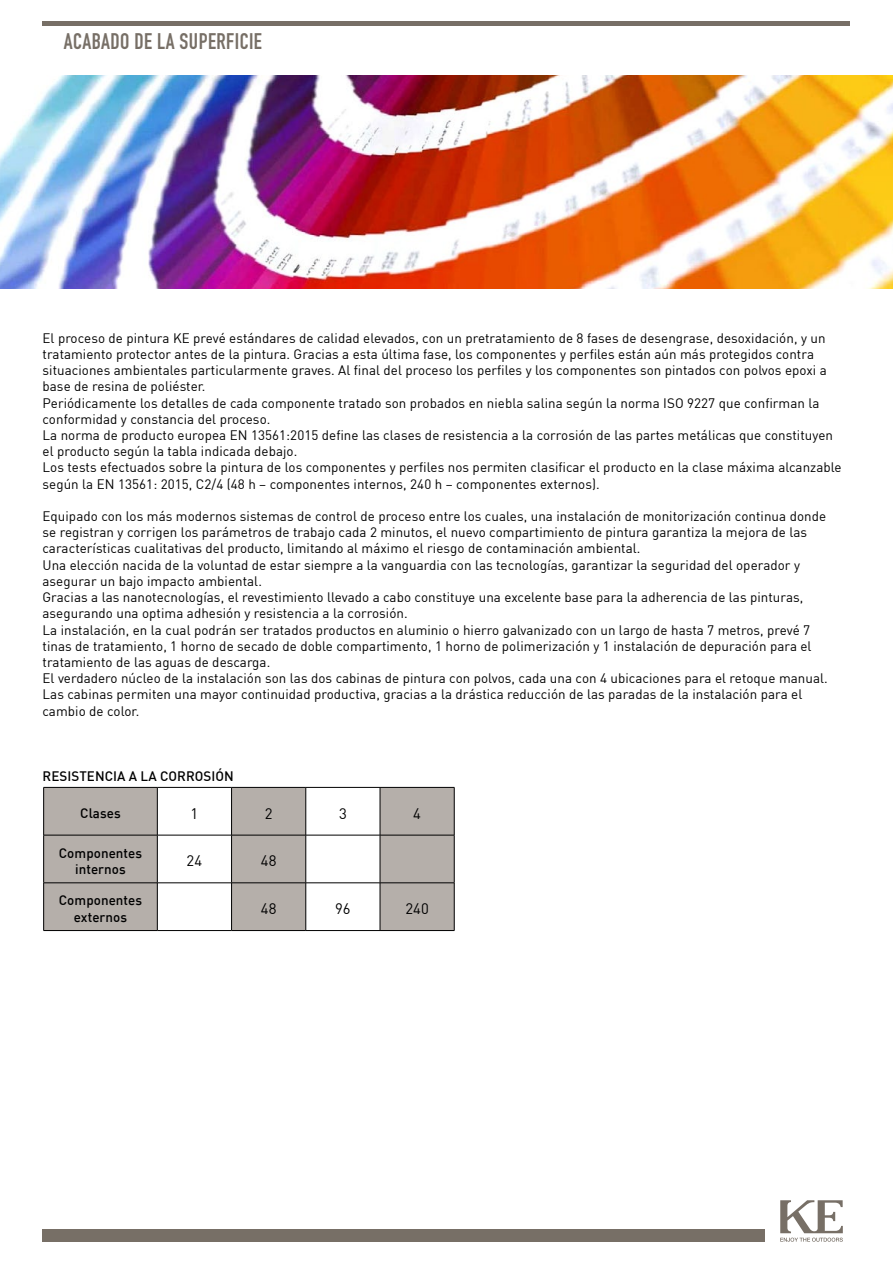
<style>
.page{position:relative;width:893px;height:1263px;background:#fff}
.page>*{position:absolute;margin:0;border:0;box-sizing:border-box;transform-origin:0 0}
.t1{font:22.2px "DIN Engschrift Std";letter-spacing:.02em;color:#776f66}
.t2{font:15px "DIN";letter-spacing:.005em;color:#000}
.t3{font:13.5px/16.2px "DIN";letter-spacing:.005em;color:#000}
.t4{font:500 13.5px/16.2px "DIN";letter-spacing:.005em;color:#000;text-align:center}
</style>
<div class="page">
<div style="left:43px;top:1229px;width:722px;height:13px;background:#776f66"></div>
<svg style="left:780px;top:1200px;width:63px;height:42px"></svg>
<div style="left:43px;top:21px;width:807px;height:5px;background:#776f66"></div>
<img style="left:0;top:75px;width:893px;height:213px">
<svg style="left:44px;top:788px;width:410px;height:142px;fill:#b5afaa"></svg>
<hr style="left:43px;top:787px;width:114px;height:1px;background:#000">
<hr style="left:43px;top:787px;width:1px;height:48px;background:#000">
<hr style="left:157px;top:787px;width:75px;height:1px;background:#000">
<hr style="left:157px;top:787px;width:1px;height:48px;background:#000">
<hr style="left:232px;top:787px;width:74px;height:1px;background:#000">
<hr style="left:231px;top:787px;width:1px;height:48px;background:#000">
<hr style="left:306px;top:787px;width:74px;height:1px;background:#000">
<hr style="left:306px;top:787px;width:1px;height:48px;background:#000">
<hr style="left:380px;top:787px;width:74px;height:1px;background:#000">
<hr style="left:380px;top:787px;width:1px;height:48px;background:#000">
<hr style="left:454px;top:787px;width:1px;height:48px;background:#000">
<hr style="left:43px;top:835px;width:114px;height:1px;background:#000">
<hr style="left:43px;top:835px;width:1px;height:48px;background:#000">
<hr style="left:157px;top:835px;width:75px;height:1px;background:#000">
<hr style="left:157px;top:835px;width:1px;height:48px;background:#000">
<hr style="left:232px;top:835px;width:74px;height:1px;background:#000">
<hr style="left:231px;top:835px;width:1px;height:48px;background:#000">
<hr style="left:306px;top:835px;width:74px;height:1px;background:#000">
<hr style="left:306px;top:835px;width:1px;height:48px;background:#000">
<hr style="left:380px;top:835px;width:74px;height:1px;background:#000">
<hr style="left:380px;top:835px;width:1px;height:48px;background:#000">
<hr style="left:454px;top:835px;width:1px;height:48px;background:#000">
<hr style="left:43px;top:882px;width:114px;height:1px;background:#000">
<hr style="left:43px;top:883px;width:1px;height:47px;background:#000">
<hr style="left:157px;top:882px;width:75px;height:1px;background:#000">
<hr style="left:157px;top:883px;width:1px;height:47px;background:#000">
<hr style="left:232px;top:882px;width:74px;height:1px;background:#000">
<hr style="left:231px;top:883px;width:1px;height:47px;background:#000">
<hr style="left:306px;top:882px;width:74px;height:1px;background:#000">
<hr style="left:306px;top:883px;width:1px;height:47px;background:#000">
<hr style="left:380px;top:882px;width:74px;height:1px;background:#000">
<hr style="left:380px;top:883px;width:1px;height:47px;background:#000">
<hr style="left:454px;top:883px;width:1px;height:47px;background:#000">
<hr style="left:43px;top:930px;width:114px;height:1px;background:#000">
<hr style="left:157px;top:930px;width:75px;height:1px;background:#000">
<hr style="left:232px;top:930px;width:74px;height:1px;background:#000">
<hr style="left:306px;top:930px;width:74px;height:1px;background:#000">
<hr style="left:380px;top:930px;width:74px;height:1px;background:#000">
<h1 class="t1" style="left:64px;top:28px;width:200px">ACABADO DE LA SUPERFICIE</h1>
<p class="t3" style="left:43px;top:330px;width:801px">El proceso de pintura KE prevé estándares de calidad elevados, con un pretratamiento de 8 fases de desengrase, desoxidación, y un tratamiento protector antes de la pintura. Gracias a esta última fase, los componentes y perfiles están aún más protegidos contra situaciones ambientales particularmente graves. Al final del proceso los perfiles y los componentes son pintados con polvos epoxi a base de resina de poliéster.<br>Periódicamente los detalles de cada componente tratado son probados en niebla salina según la norma ISO 9227 que confirman la conformidad y constancia del proceso.<br>La norma de producto europea EN 13561:2015 define las clases de resistencia a la corrosión de las partes metálicas que constituyen el producto según la tabla indicada debajo.<br>Los tests efectuados sobre la pintura de los componentes y perfiles nos permiten clasificar el producto en la clase máxima alcanzable según la EN 13561: 2015, C2/4 (48 h – componentes internos, 240 h – componentes externos).</p>
<p class="t3" style="left:43px;top:508px;width:787px">Equipado con los más modernos sistemas de control de proceso entre los cuales, una instalación de monitorización continua donde se registran y corrigen los parámetros de trabajo cada 2 minutos, el nuevo compartimiento de pintura garantiza la mejora de las características cualitativas del producto, limitando al máximo el riesgo de contaminación ambiental.<br>Una elección nacida de la voluntad de estar siempre a la vanguardia con las tecnologías, garantizar la seguridad del operador y asegurar un bajo impacto ambiental.<br>Gracias a las nanotecnologías, el revestimiento llevado a cabo constituye una excelente base para la adherencia de las pinturas, asegurando una optima adhesión y resistencia a la corrosión.<br>La instalación, en la cual podrán ser tratados productos en aluminio o hierro galvanizado con un largo de hasta 7 metros, prevé 7 tinas de tratamiento, 1 horno de secado de doble compartimento, 1 horno de polimerización y 1 instalación de depuración para el tratamiento de las aguas de descarga.<br>El verdadero núcleo de la instalación son las dos cabinas de pintura con polvos, cada una con 4 ubicaciones para el retoque manual.<br>Las cabinas permiten una mayor continuidad productiva, gracias a la drástica reducción de las paradas de la instalación para el cambio de color.</p>
<p class="t4" style="left:43px;top:768px;width:193px">RESISTENCIA A LA CORROSIÓN</p>
<p class="t4" style="left:80px;top:804px;width:42px">Clases</p>
<p class="t2" style="left:191px;top:804px;width:9px">1</p>
<p class="t2" style="left:265px;top:804px;width:9px">2</p>
<p class="t2" style="left:339px;top:804px;width:9px">3</p>
<p class="t2" style="left:413px;top:804px;width:9px">4</p>
<p class="t4" style="left:59px;top:844px;width:85px">Componentes internos</p>
<p class="t2" style="left:187px;top:851px;width:17px">24</p>
<p class="t2" style="left:261px;top:851px;width:17px">48</p>
<p class="t4" style="left:59px;top:892px;width:85px">Componentes externos</p>
<p class="t2" style="left:261px;top:899px;width:17px">48</p>
<p class="t2" style="left:335px;top:899px;width:17px">96</p>
<p class="t2" style="left:405px;top:899px;width:25px">240</p>
</div>
